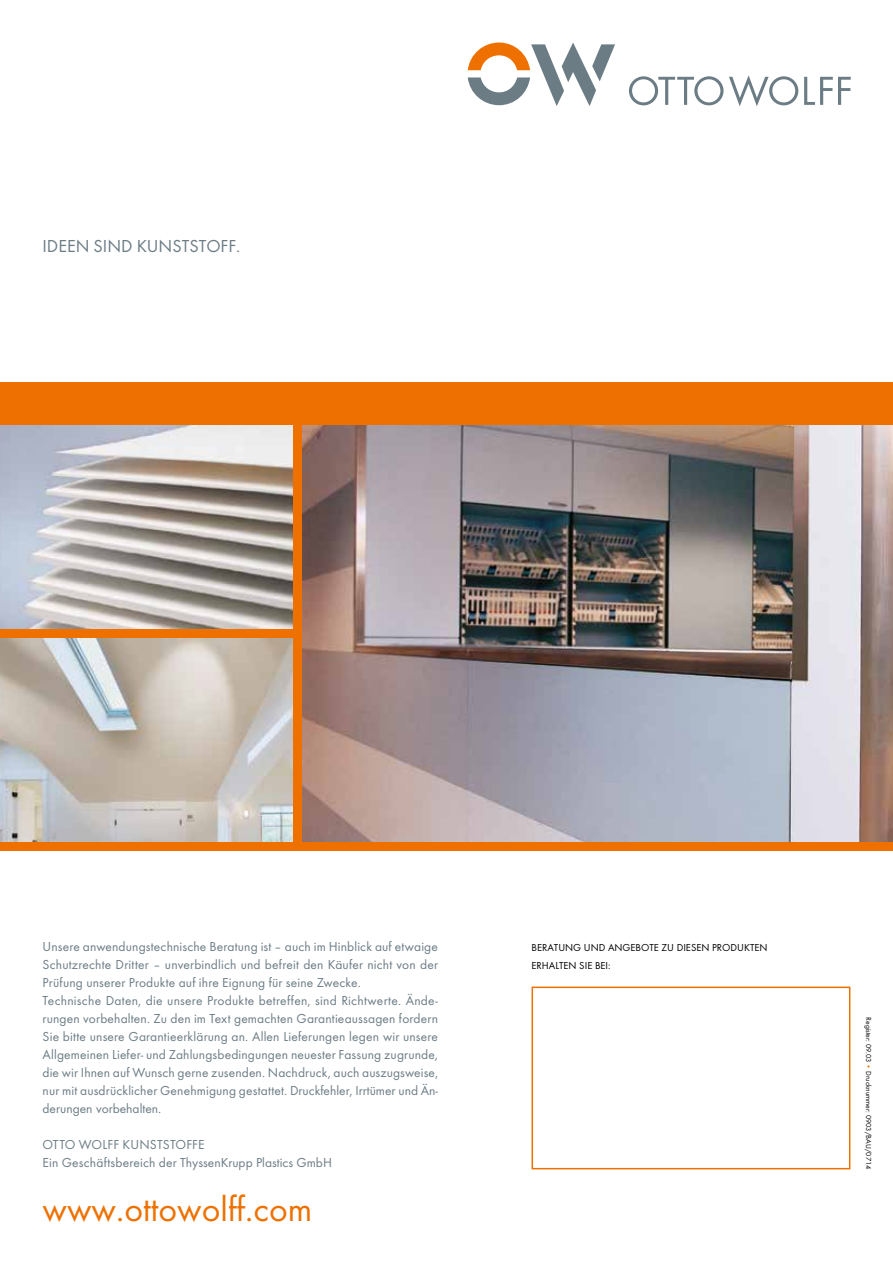
<style>
.page{position:relative;width:893px;height:1263px;background:#fff}
.page>*{position:absolute;margin:0;border:0;box-sizing:border-box;transform-origin:0 0}
.t1{font:36px "Function";color:#ee7100}
.t2{font:18px "Function";color:#6b7c85}
.t3{font:13.5px/18px "Function";letter-spacing:.01em;color:#6b7c85}
.t4{font:10.5px "Function";color:#000}
.t5{font:7.5px "Function";color:#000}
.s1{color:#ee7100}
</style>
<div class="page">
<img style="left:302px;top:425px;width:591px;height:417px">
<img style="left:0;top:425px;width:293px;height:204px">
<img style="left:0;top:638px;width:293px;height:204px">
<div style="left:0;top:629px;width:296px;height:9px;background:#ee7100"></div>
<svg style="left:629px;top:75px;width:169px;height:31px"></svg>
<svg style="left:804px;top:77px;width:47px;height:28px"></svg>
<svg style="left:468px;top:43px;width:147px;height:63px"></svg>
<div style="left:0;top:383px;width:893px;height:42px;background:#ee7100"></div>
<div style="left:0;top:842px;width:893px;height:8px;background:#ee7100"></div>
<div style="left:293px;top:425px;width:9px;height:417px;background:#ee7100"></div>
<div style="left:531px;top:986px;width:319px;height:183px;border:2px solid #ee7100"></div>
<h2 class="t2" style="left:43px;top:235px;width:199px">IDEEN SIND KUNSTSTOFF.</h2>
<p class="t3" style="left:43px;top:938px;width:397px">Unsere anwendungstechnische Beratung ist – auch im H inblick auf etwaige Schutzrechte Dritter – unverbindlich und befreit den Käufer nicht von der Prüfung unserer Produkte auf ihre Eignung für seine Zwecke.<br>Technische Daten, die unsere Produkte betreffen, sind Richtwerte. Ände&shy;rungen vorbehalten. Zu den im Text gemachten Garantieaussagen fordern Sie bitte unsere Garantieerklärung an. Allen Lieferungen legen wir unsere Allgemeinen Liefer- und Zahlungsbedingungen neuester Fassung zugrunde, die wir Ihnen auf Wunsch gerne zusenden. Nachdruck, auch auszugsweise, nur mit ausdrücklicher Genehmigung gestattet. Druckfehler, Irrtümer und Än&shy;derungen vorbehalten.</p>
<p class="t3" style="left:43px;top:1136px;width:289px">OTTO WOLFF KUNSTSTOFFE<br>Ein Geschäftsbereich der ThyssenKrupp Plastics GmbH</p>
<h1 class="t1" style="left:43px;top:1188px;width:271px">www.ottowolff.com</h1>
<p class="t4" style="left:531px;top:942px;width:30px">Beratun</p>
<p class="t4" style="left:573px;top:942px;width:15px">g undAn</p>
<p class="t4" style="left:623px;top:942px;width:14px">gebote</p>
<p class="t4" style="left:662px;top:942px;width:12px">zudiesen</p>
<p class="t4" style="left:712px;top:942px;width:12px">Produkten</p>
<p class="t4" style="left:531px;top:960px;width:33px">erhalten</p>
<p class="t4" style="left:579px;top:960px;width:11px">Siebei</p>
<p class="t4" style="left:608px;top:960px;width:4px">:</p>
<p class="t5" style="left:873px;top:1017px;width:154px;rotate:90deg">Register: 09.03 <span class="s1">•</span> Drucknummer: 0903/Bau/0714</p>
</div>
